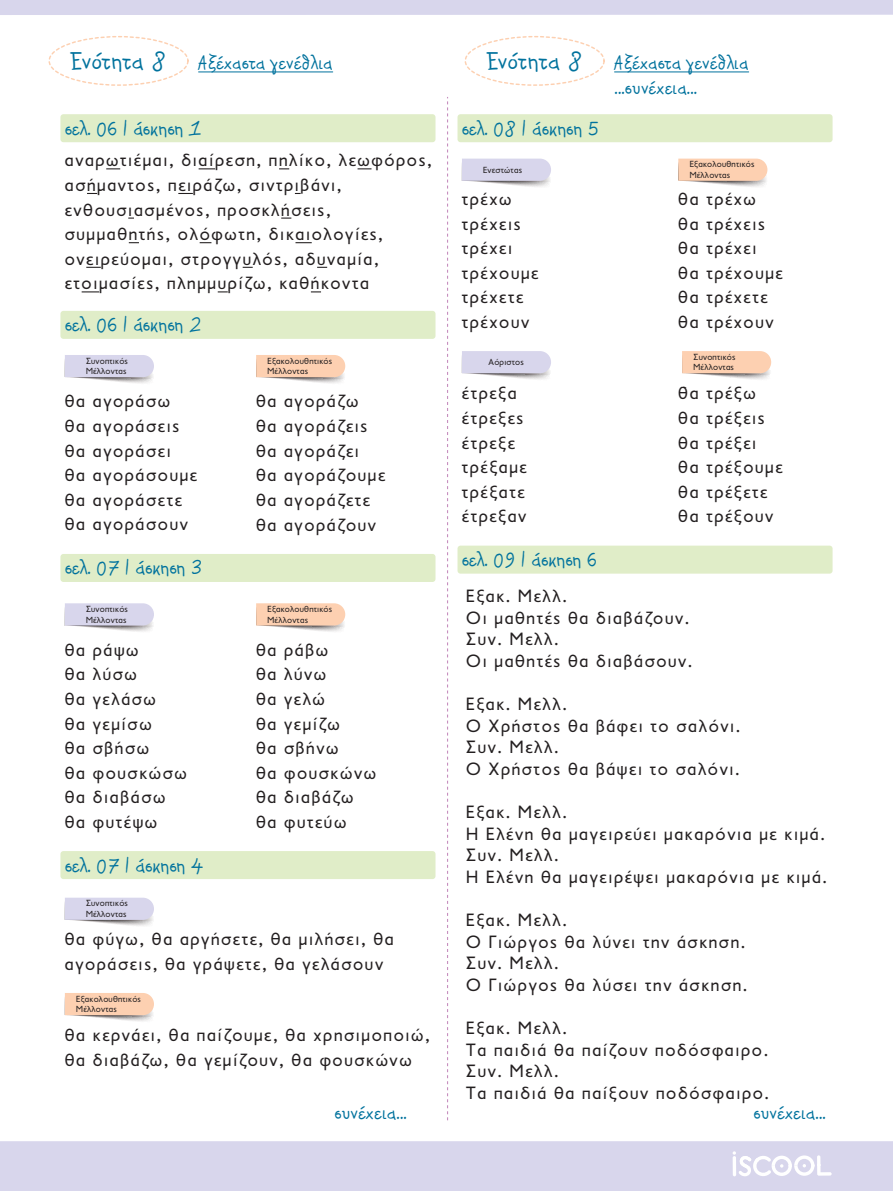
<style>
.page{position:relative;width:893px;height:1191px;background:#fff}
.page>*{position:absolute;margin:0;border:0;box-sizing:border-box;transform-origin:0 0}
.t1{font:27px "PF Kids Pro Grade Five";letter-spacing:.02em;color:#00729d}
.t2{font:21.6px "PF Kids Pro Grade Five";color:#00729d}
.t3{font:21px/25.2px "PF Kids Pro Grade Five";letter-spacing:.02em;color:#00729d}
.t4{font:18px/24.6px "PF Transport";letter-spacing:.09em;color:#231f20}
.t5{font:9px/10.8px "PF Transport";letter-spacing:.025em;color:#231f20}
.s1{font-size:27px}
</style>
<div class="page">
<svg style="left:106px;top:168px;width:14px;height:1px"></svg>
<svg style="left:199px;top:168px;width:16px;height:1px"></svg>
<svg style="left:358px;top:168px;width:13px;height:1px"></svg>
<svg style="left:178px;top:193px;width:15px;height:1px"></svg>
<svg style="left:128px;top:217px;width:6px;height:2px"></svg>
<svg style="left:281px;top:217px;width:10px;height:2px"></svg>
<svg style="left:295px;top:242px;width:17px;height:1px"></svg>
<svg style="left:86px;top:267px;width:15px;height:1px"></svg>
<svg style="left:82px;top:291px;width:17px;height:1px"></svg>
<div style="left:60px;top:114px;width:375px;height:28px;background:#e0edc8;border-radius:3px"></div>
<div style="left:0;top:1141px;width:893px;height:50px;background:#d8d6ec"></div>
<div style="left:0;top:0;width:893px;height:15px;background:#d8d6ec"></div>
<svg style="left:733px;top:1151px;width:99px;height:26px"></svg>
<svg style="left:447px;top:97px;width:1px;height:1023px"></svg>
<div style="left:48px;top:36px;width:141px;height:50px;border:1px dashed #fdd0b1;border-radius:50%"></div>
<div style="left:60px;top:311px;width:375px;height:28px;background:#e0edc8;border-radius:3px"></div>
<div style="left:60px;top:554px;width:375px;height:28px;background:#e0edc8;border-radius:3px"></div>
<div style="left:60px;top:851px;width:375px;height:28px;background:#e0edc8;border-radius:3px"></div>
<div style="left:457px;top:114px;width:376px;height:28px;background:#e0edc8;border-radius:3px"></div>
<div style="left:457px;top:545px;width:376px;height:28px;background:#e0edc8;border-radius:3px"></div>
<div style="left:465px;top:36px;width:140px;height:50px;border:1px dashed #fdd0b1;border-radius:50%"></div>
<hr style="left:614px;top:72px;width:135px;height:1px;background:#00729d">
<hr style="left:199px;top:72px;width:134px;height:1px;background:#00729d">
<svg style="left:65px;top:355px;width:89px;height:28px"></svg>
<svg style="left:256px;top:355px;width:89px;height:28px"></svg>
<svg style="left:65px;top:603px;width:89px;height:29px"></svg>
<svg style="left:65px;top:897px;width:89px;height:29px"></svg>
<svg style="left:256px;top:603px;width:89px;height:29px"></svg>
<svg style="left:65px;top:993px;width:89px;height:28px"></svg>
<svg style="left:462px;top:159px;width:89px;height:28px"></svg>
<svg style="left:678px;top:159px;width:90px;height:28px"></svg>
<svg style="left:462px;top:351px;width:89px;height:28px"></svg>
<svg style="left:682px;top:351px;width:89px;height:28px"></svg>
<h1 class="t1" style="left:71px;top:38px;width:97px">Ενότητα 8</h1>
<p class="t3" style="left:614px;top:49px;width:135px;text-indent:-128px"><span class="s1">Ενότητα 8</span> Αξέχαστα γενέθλια ...συνέχεια...</p>
<p class="t3" style="left:199px;top:49px;width:135px">Αξέχαστα γενέθλια</p>
<p class="t2" style="left:65px;top:110px;width:138px">σελ. 06 | άσκηση 1</p>
<p class="t4" style="left:65px;top:148px;width:369px">αναρωτιέµαι, διαίρεση, πηλίκο, λεωφόρος, ασήµαντος, πειράζω, σιντριβάνι, ενθουσιασµένος, προσκλήσεις, συµµαθητής, ολόφωτη, δικαιολογίες, ονειρεύοµαι, στρογγυλός, αδυναµία, ετοιµασίες, πληµµυρίζω, καθήκοντα</p>
<p class="t2" style="left:65px;top:307px;width:138px">σελ. 06 | άσκηση 2</p>
<p class="t5" style="left:86px;top:355px;width:44px">Συνοπτικός<br>Μέλλοντας</p>
<p class="t5" style="left:268px;top:355px;width:66px">Εξακολουθητικός<br>Μέλλοντας</p>
<p class="t4" style="left:65px;top:389px;width:134px">θα αγοράσω<br>θα αγοράσεις θα αγοράσει<br>θα αγοράσουµε θα αγοράσετε θα αγοράσουν</p>
<p class="t4" style="left:256px;top:389px;width:131px">θα αγοράζω<br>θα αγοράζεις θα αγοράζει<br>θα αγοράζουµε θα αγοράζετε θα αγοράζουν</p>
<p class="t2" style="left:65px;top:550px;width:139px">σελ. 07 | άσκηση 3</p>
<p class="t5" style="left:86px;top:603px;width:44px">Συνοπτικός<br>Μέλλοντας</p>
<p class="t5" style="left:268px;top:603px;width:66px">Εξακολουθητικός<br>Μέλλοντας</p>
<p class="t4" style="left:65px;top:637px;width:124px">θα ράψω<br>θα λύσω<br>θα γελάσω<br>θα γεµίσω<br>θα σβήσω<br>θα φουσκώσω θα διαβάσω θα φυτέψω</p>
<p class="t4" style="left:256px;top:637px;width:122px">θα ράβω<br>θα λύνω<br>θα γελώ<br>θα γεµίζω<br>θα σβήνω<br>θα φουσκώνω θα διαβάζω θα φυτεύω</p>
<p class="t2" style="left:65px;top:847px;width:140px">σελ. 07 | άσκηση 4</p>
<p class="t5" style="left:86px;top:898px;width:44px">Συνοπτικός<br>Μέλλοντας</p>
<p class="t4" style="left:65px;top:927px;width:330px">θα φύγω, θα αργήσετε, θα µιλήσει, θα αγοράσεις, θα γράψετε, θα γελάσουν</p>
<p class="t5" style="left:76px;top:993px;width:66px">Εξακολουθητικός<br>Μέλλοντας</p>
<p class="t4" style="left:65px;top:1023px;width:366px">θα κερνάει, θα παίζουµε, θα χρησιµοποιώ, θα διαβάζω, θα γεµίζουν, θα φουσκώνω</p>
<p class="t2" style="left:462px;top:110px;width:138px">σελ. 08 | άσκηση 5</p>
<p class="t5" style="left:483px;top:164px;width:40px">Ενεστώτας</p>
<p class="t5" style="left:690px;top:159px;width:66px">Εξακολουθητικός<br>Μέλλοντας</p>
<p class="t4" style="left:462px;top:187px;width:78px">τρέχω τρέχεις τρέχει τρέχουµε τρέχετε τρέχουν</p>
<p class="t4" style="left:678px;top:187px;width:106px">θα τρέχω<br>θα τρέχεις θα τρέχει<br>θα τρέχουµε θα τρέχετε θα τρέχουν</p>
<p class="t5" style="left:488px;top:357px;width:37px">Αόριστος</p>
<p class="t5" style="left:693px;top:351px;width:44px">Συνοπτικός<br>Μέλλοντας</p>
<p class="t4" style="left:462px;top:381px;width:66px">έτρεξα έτρεξες έτρεξε τρέξαµε τρέξατε έτρεξαν</p>
<p class="t4" style="left:678px;top:381px;width:106px">θα τρέξω<br>θα τρέξεις θα τρέξει<br>θα τρέξουµε θα τρέξετε θα τρέξουν</p>
<p class="t2" style="left:462px;top:542px;width:136px">σελ. 09 | άσκηση 6</p>
<p class="t4" style="left:466px;top:585px;width:228px;line-height:21.6px">Εξακ. Μελλ.<br>Οι µαθητές θα διαβάζουν.<br>Συν. Μελλ.<br>Οι µαθητές θα διαβάσουν.</p>
<p class="t4" style="left:466px;top:693px;width:276px;line-height:21.6px">Εξακ. Μελλ.<br>Ο Χρήστος θα βάφει το σαλόνι.<br>Συν. Μελλ.<br>Ο Χρήστος θα βάψει το σαλόνι.</p>
<p class="t4" style="left:466px;top:801px;width:362px;line-height:21.6px">Εξακ. Μελλ.<br>Η Ελένη θα µαγειρεύει µακαρόνια µε κιµά.<br>Συν. Μελλ.<br>Η Ελένη θα µαγειρέψει µακαρόνια µε κιµά.</p>
<p class="t4" style="left:466px;top:909px;width:283px;line-height:21.6px">Εξακ. Μελλ.<br>Ο Γιώργος θα λύνει την άσκηση.<br>Συν. Μελλ.<br>Ο Γιώργος θα λύσει την άσκηση.</p>
<p class="t4" style="left:466px;top:1017px;width:304px;line-height:21.6px">Εξακ. Μελλ.<br>Τα παιδιά θα παίζουν ποδόσφαιρο.<br>Συν. Μελλ.<br>Τα παιδιά θα παίξουν ποδόσφαιρο.</p>
<p class="t3" style="left:334px;top:1099px;width:74px">συνέχεια...</p>
<p class="t3" style="left:753px;top:1099px;width:74px">συνέχεια...</p>
</div>
